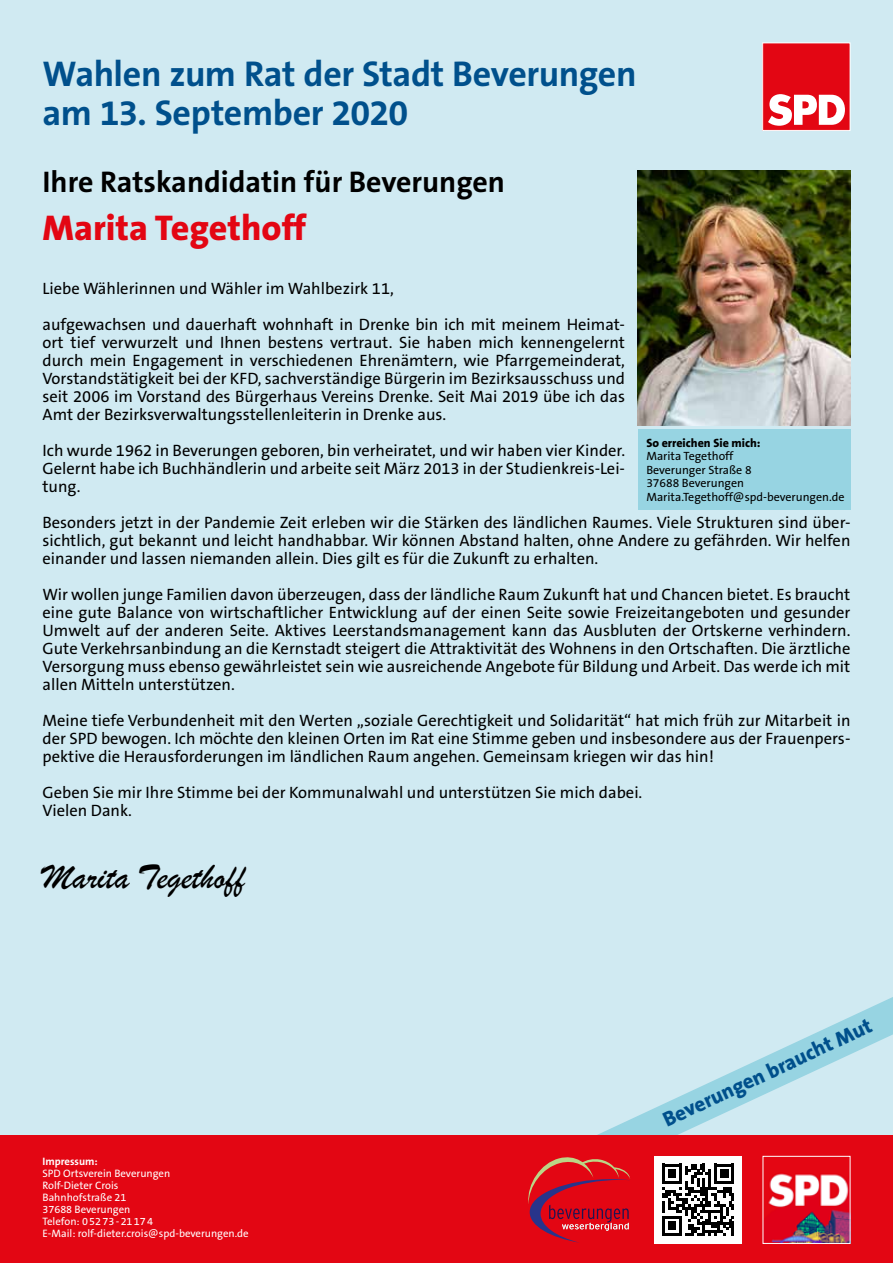
<style>
.page{position:relative;width:893px;height:1263px;background:#d0eaf2}
.page>*{position:absolute;margin:0;border:0;box-sizing:border-box;transform-origin:0 0}
.t1{font:700 36px/39px "The Sans B7";letter-spacing:-.015em;color:#00508c}
.t2{font:800 36px "The Sans B8";color:#e30613}
.t3{font:36px "Brush Script";color:#000}
.t4{font:700 30px "The Sans B7";color:#000}
.t5{font:800 21px "The Sans B8";color:#00508c}
.t6{font:16.5px/18px "The Sans B5 Plain";color:#000;text-align:justify}
.t7{font:12px/13.5px "The Sans B5 Plain";color:#000}
.t8{font:800 12px "The Sans B8";color:#000}
.t9{font:10.8px/12px "The Sans B5 Plain";color:#fff}
.t10{font:700 10.8px "The Sans B7";color:#fff}
</style>
<div class="page">
<svg style="left:597px;top:997px;width:296px;height:138px"></svg>
<div style="left:0;top:1135px;width:893px;height:128px;background:#e30613"></div>
<div style="left:654px;top:1156px;width:88px;height:88px;background:#fff"></div>
<svg style="left:662px;top:1163px;width:72px;height:73px"></svg>
<img style="left:768px;top:1173px;width:80px;height:69px">
<div style="left:763px;top:1156px;width:87px;height:88px;border:1px solid #fff"></div>
<div style="left:763px;top:43px;width:87px;height:87px;background:#e30613"></div>
<svg style="left:768px;top:94px;width:77px;height:32px"></svg>
<div style="left:762px;top:43px;width:88px;height:88px;border:1px solid #fff"></div>
<svg style="left:528px;top:1157px;width:102px;height:86px"></svg>
<div style="left:638px;top:429px;width:212px;height:81px;background:#97d4e2"></div>
<img style="left:638px;top:170px;width:212px;height:255px">
<h1 class="t1" style="left:43px;top:56px;width:596px">Wahlen zum Rat der Stadt Beverungen am 13. September 2020</h1>
<h2 class="t4" style="left:43px;top:166px;width:464px">Ihre Ratskandidatin für Beverungen</h2>
<h1 class="t2" style="left:43px;top:209px;width:265px">Marita Tegethoff</h1>
<p class="t6" style="left:43px;top:271px;width:584px;line-height:36px">Liebe Wählerinnen und Wähler im Wahlbezirk 11,<br>aufgewachsen und dauerhaft wohnhaft in Drenke bin ich mit meinem Heimat-</p>
<p class="t6" style="left:43px;top:334px;width:584px">ort tief verwurzelt und Ihnen bestens vertraut. Sie haben mich kennengelernt durch mein Engagement in verschiedenen Ehrenämtern, wie Pfarrgemeinderat, Vorstandstätigkeit bei der KFD, sachverständige Bürgerin im Bezirksausschuss und seit 2006 im Vorstand des Bürgerhaus Vereins Drenke. Seit Mai 2019 übe ich das Amt der Bezirksverwaltungsstellenleiterin in Drenke aus.</p>
<p class="t6" style="left:43px;top:442px;width:584px">Ich wurde 1962 in Beverungen geboren, bin verheiratet, und wir haben vier Kinder.<br>Gelernt habe ich Buchhändlerin und arbeite seit März 2013 in der Studienkreis-Lei&shy;tung.</p>
<p class="t6" style="left:43px;top:514px;width:809px">Besonders jetzt in der Pandemie Zeit erleben wir die Stärken des ländlichen Raumes. Viele Strukturen sind über&shy;sichtlich, gut bekannt und leicht handhabbar. Wir können Abstand halten, ohne Andere zu gefährden. Wir helfen einander und lassen niemanden allein. Dies gilt es für die Zukunft zu erhalten.</p>
<p class="t6" style="left:43px;top:586px;width:809px">Wir wollen junge Familien davon überzeugen, dass der ländliche Raum Zukunft hat und Chancen bietet. Es braucht eine gute Balance von wirtschaftlicher Entwicklung auf der einen Seite sowie Freizeitangeboten und gesunder Umwelt auf der anderen Seite. Aktives Leerstandsmanagement kann das Ausbluten der Ortskerne verhindern.<br>Gute Verkehrsanbindung an die Kernstadt steigert die Attraktivität des Wohnens in den Ortschaften. Die ärztliche Versorgung muss ebenso gewährleistet sein wie ausreichende Angebote für Bildung und Arbeit. Das werde ich mit allen Mitteln unterstützen.</p>
<p class="t6" style="left:43px;top:712px;width:809px">Meine tiefe Verbundenheit mit den Werten „soziale Gerechtigkeit und Solidarität“ hat mich früh zur Mitarbeit in der SPD bewogen. Ich möchte den kleinen Orten im Rat eine Stimme geben und insbesondere aus der Frauenpers&shy;pektive die Herausforderungen im ländlichen Raum angehen. Gemeinsam kriegen wir das hin!</p>
<p class="t6" style="left:43px;top:784px;width:601px">Geben Sie mir Ihre Stimme bei der Kommunalwahl und unterstützen Sie mich dabei.<br>Vielen Dank.</p>
<p class="t8" style="left:646px;top:436px;width:116px">So erreichen Sie mich:</p>
<p class="t7" style="left:646px;top:450px;width:200px">Marita Tegethoff<br>Beverunger Straße 8<br>37688 Beverungen<br>Marita.Tegethoff@spd-beverungen.de</p>
<h1 class="t3" style="left:43px;top:853px;width:204px">Marita Tegethoff</h1>
<p class="t10" style="left:43px;top:1155px;width:57px">Impressum:</p>
<p class="t9" style="left:43px;top:1167px;width:208px">SPD Ortsverein Beverungen<br>Rolf-Dieter Crois<br>Bahnhofstraße 21<br>37688 Beverungen<br>Telefon: 05273-21174<br>E-Mail: rolf-dieter.crois@spd-beverungen.de</p>
<p class="t5" style="left:659px;top:1110px;width:229px;rotate:-25deg">Beverungen braucht Mut</p>
</div>
